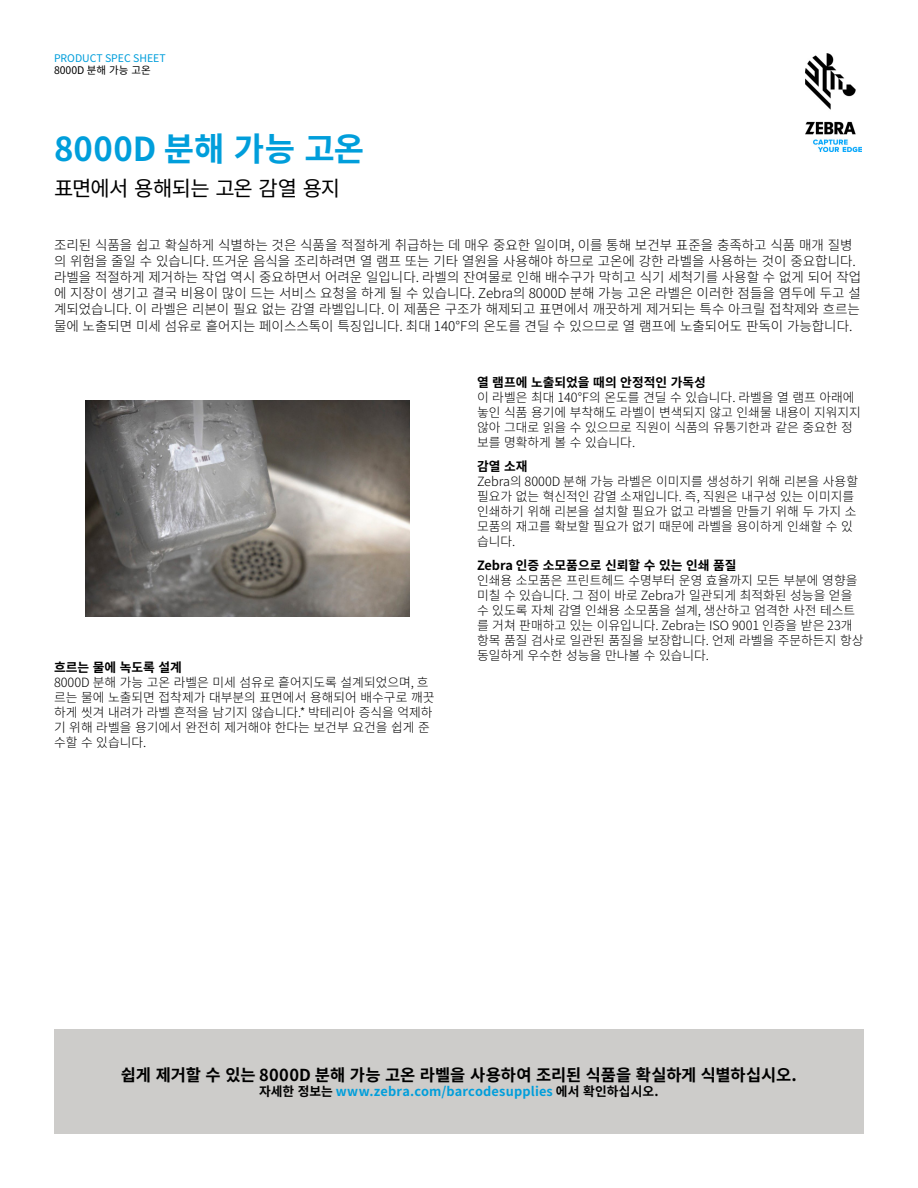
<style>
.page{position:relative;width:918px;height:1188px;background:#fff}
.page>*{position:absolute;margin:0;border:0;box-sizing:border-box;transform-origin:0 0}
.t1{font:700 33px "Noto Sans CJ Kkr";letter-spacing:.005em;color:#009edb}
.t2{font:21px "Noto Sans CJ Kkr";letter-spacing:-.04em;color:#000}
.t3{font:700 16.5px "Noto Sans CJ Kkr";letter-spacing:-.005em;color:#000}
.t4{font:300 13.5px/16.2px "Noto Sans CJ Kkr";color:#000}
.t5{font:300 12.75px/15px "Noto Sans CJ Kkr";color:#000}
.t6{font:700 12.75px "Noto Sans CJ Kkr";color:#000}
.t7{font:700 12.75px "Noto Sans CJ Kkr";letter-spacing:.015em;color:#009edb}
.t8{font:10.5px "Noto Sans CJ Kkr";color:#009edb}
.t9{font:10.5px "Noto Sans CJ Kkr";color:#000}
.s1{color:#000}
</style>
<div class="page">
<img style="left:805px;top:54px;width:57px;height:97px">
<div style="left:54px;top:1030px;width:810px;height:104px;background:#cdccca"></div>
<img style="left:85px;top:401px;width:325px;height:216px">
<p class="t8" style="left:54px;top:52px;width:113px">PRODUCT SPEC SHEET</p>
<p class="t9" style="left:54px;top:64px;width:98px">8000D 분해 가능 고온</p>
<h1 class="t1" style="left:54px;top:131px;width:312px">8000D 분해 가능 고온</h1>
<h2 class="t2" style="left:54px;top:177px;width:288px">표면에서 용해되는 고온 감열 용지</h2>
<p class="t4" style="left:54px;top:237px;width:809px">조리된 식품을 쉽고 확실하게 식별하는 것은 식품을 적절하게 취급하는 데 매우 중요한 일이며, 이를 통해 보건부 표준을 충족하고 식품 매개 질병 의 위험을 줄일 수 있습니다. 뜨거운 음식을 조리하려면 열 램프 또는 기타 열원을 사용해야 하므로 고온에 강한 라벨을 사용하는 것이 중요합니다. 라벨을 적절하게 제거하는 작업 역시 중요하면서 어려운 일입니다. 라벨의 잔여물로 인해 배수구가 막히고 식기 세척기를 사용할 수 없게 되어 작업 에 지장이 생기고 결국 비용이 많이 드는 서비스 요청을 하게 될 수 있습니다. Zebra의 8000D 분해 가능 고온 라벨은 이러한 점들을 염두에 두고 설 계되었습니다. 이 라벨은 리본이 필요 없는 감열 라벨입니다. 이 제품은 구조가 해제되고 표면에서 깨끗하게 제거되는 특수 아크릴 접착제와 흐르는 물에 노출되면 미세 섬유로 흩어지는 페이스스톡이 특징입니다. 최대 140°F의 온도를 견딜 수 있으므로 열 램프에 노출되어도 판독이 가능합니다.</p>
<p class="t6" style="left:54px;top:660px;width:130px">흐르는 물에 녹도록 설계</p>
<p class="t5" style="left:54px;top:675px;width:382px">8000D 분해 가능 고온 라벨은 미세 섬유로 흩어지도록 설계되었으며, 흐 르는 물에 노출되면 접착제가 대부분의 표면에서 용해되어 배수구로 깨끗 하게 씻겨 내려가 라벨 흔적을 남기지 않습니다.* 박테리아 증식을 억제하 기 위해 라벨을 용기에서 완전히 제거해야 한다는 보건부 요건을 쉽게 준 수할 수 있습니다.</p>
<p class="t6" style="left:477px;top:375px;width:230px">열 램프에 노출되었을 때의 안정적인 가독성</p>
<p class="t5" style="left:477px;top:390px;width:386px">이 라벨은 최대 140°F의 온도를 견딜 수 있습니다. 라벨을 열 램프 아래에 놓인 식품 용기에 부착해도 라벨이 변색되지 않고 인쇄물 내용이 지워지지 않아 그대로 읽을 수 있으므로 직원이 식품의 유통기한과 같은 중요한 정 보를 명확하게 볼 수 있습니다.</p>
<p class="t6" style="left:477px;top:459px;width:52px">감열 소재</p>
<p class="t5" style="left:477px;top:474px;width:383px">Zebra의 8000D 분해 가능 라벨은 이미지를 생성하기 위해 리본을 사용할 필요가 없는 혁신적인 감열 소재입니다. 즉, 직원은 내구성 있는 이미지를 인쇄하기 위해 리본을 설치할 필요가 없고 라벨을 만들기 위해 두 가지 소 모품의 재고를 확보할 필요가 없기 때문에 라벨을 용이하게 인쇄할 수 있 습니다.</p>
<p class="t6" style="left:477px;top:558px;width:261px">Zebra 인증 소모품으로 신뢰할 수 있는 인쇄 품질</p>
<p class="t5" style="left:477px;top:573px;width:388px">인쇄용 소모품은 프린트헤드 수명부터 운영 효율까지 모든 부분에 영향을 미칠 수 있습니다. 그 점이 바로 Zebra가 일관되게 최적화된 성능을 얻을 수 있도록 자체 감열 인쇄용 소모품을 설계, 생산하고 엄격한 사전 테스트 를 거쳐 판매하고 있는 이유입니다. Zebra는 ISO 9001 인증을 받은 23개 항목 품질 검사로 일관된 품질을 보장합니다. 언제 라벨을 주문하든지 항상 동일하게 우수한 성능을 만나볼 수 있습니다.</p>
<p class="t3" style="left:121px;top:1065px;width:678px">쉽게 제거할 수 있는 8000D 분해 가능 고온 라벨을 사용하여 조리된 식품을 확실하게 식별하십시오.</p>
<p class="t7" style="left:259px;top:1084px;width:401px"><span class="s1">자세한 정보는</span> www.zebra.com/barcodesupplies <span class="s1">에서 확인하십시오.</span></p>
</div>
